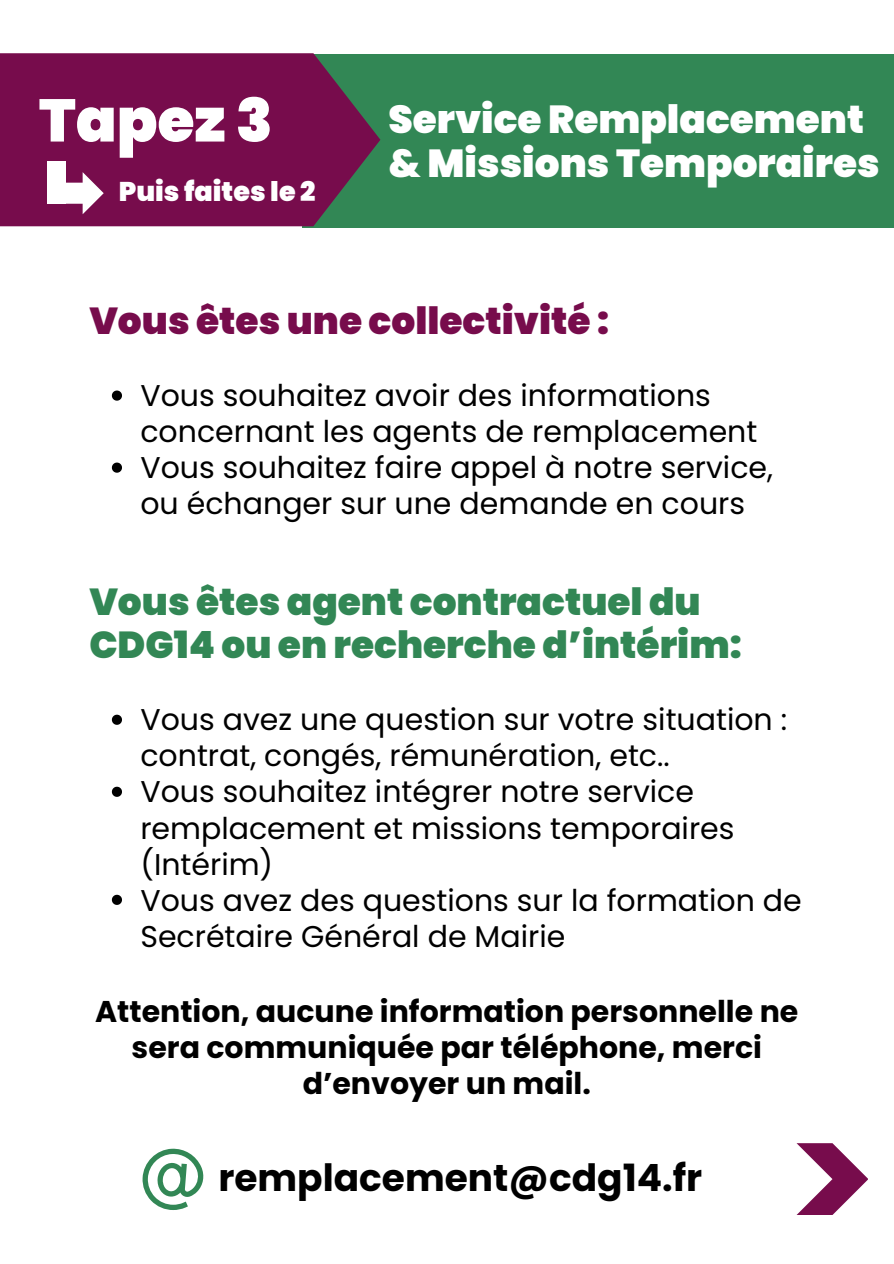
<style>
.page{position:relative;width:894px;height:1264px;background:#fff}
.page>*{position:absolute;margin:0;border:0;box-sizing:border-box;transform-origin:0 0}
.t1{font:900 60px "Poppins";color:#fff}
.t2{font:900 39px/43.8px "Poppins";color:#fff}
.t3{font:900 37.5px/43.8px "Poppins";color:#328755}
.t4{font:900 37.5px "Poppins";color:#770c4c}
.t5{font:700 37.5px "Poppins";color:#000}
.t6{font:30px/36px "Poppins";color:#000}
.t7{font:700 30px/36px "Poppins";color:#000;text-align:center}
.t8{font:900 27px "Poppins";color:#fff}
</style>
<div class="page">
<div style="left:302px;top:54px;width:591px;height:173px;background:#328755"></div>
<svg style="left:0;top:53px;width:380px;height:173px;background:#71174d"></svg>
<svg style="left:112px;top:390px;width:10px;height:10px"></svg>
<svg style="left:112px;top:462px;width:10px;height:10px"></svg>
<svg style="left:112px;top:714px;width:10px;height:10px"></svg>
<svg style="left:112px;top:786px;width:10px;height:10px"></svg>
<svg style="left:112px;top:894px;width:10px;height:10px"></svg>
<svg style="left:142px;top:1148px;width:62px;height:61px"></svg>
<svg style="left:796px;top:1143px;width:72px;height:71px"></svg>
<svg style="left:61px;top:172px;width:43px;height:42px"></svg>
<div style="left:47px;top:161px;width:19px;height:43px;background:#fff"></div>
<h2 class="t1" style="left:39px;top:78px;width:235px">Tapez 3</h2>
<h1 class="t2" style="left:388px;top:97px;width:492px">Service Remplacement &amp; Missions Temporaires</h1>
<p class="t8" style="left:119px;top:173px;width:198px">Puis faites le 2</p>
<h3 class="t4" style="left:89px;top:295px;width:521px">Vous êtes une collectivité :</h3>
<h2 class="t6" style="left:140px;top:378px;width:618px">Vous souhaitez avoir des informations concernant les agents de remplacement</h2>
<p class="t6" style="left:140px;top:450px;width:634px">Vous souhaitez faire appel à notre service, ou échanger sur une demande en cours</p>
<p class="t3" style="left:89px;top:579px;width:653px">Vous êtes agent contractuel du<br>CDG14 ou en recherche d’intérim:</p>
<h2 class="t6" style="left:140px;top:702px;width:648px">Vous avez une question sur votre situation : contrat, congés, rémunération, etc..</h2>
<p class="t6" style="left:140px;top:774px;width:595px">Vous souhaitez intégrer notre service remplacement et missions temporaires (Intérim)</p>
<p class="t6" style="left:140px;top:882px;width:662px">Vous avez des questions sur la formation de<br>Secrétaire Général de Mairie</p>
<h3 class="t7" style="left:95px;top:993px;width:704px">Attention, aucune information personnelle ne sera communiquée par téléphone, merci d’envoyer un mail.</h3>
<p class="t5" style="left:218px;top:1152px;width:485px">remplacement@cdg14.fr</p>
</div>
